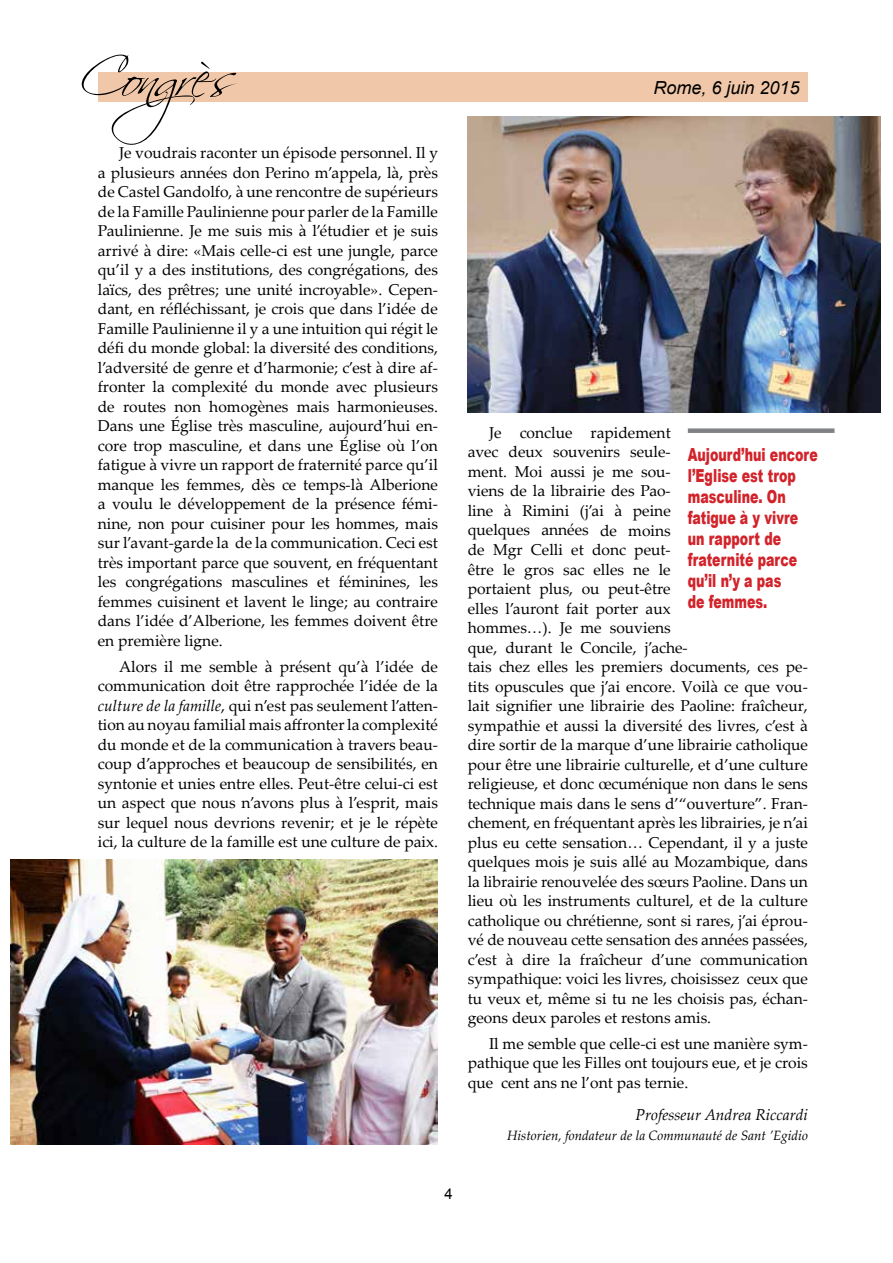
<style>
.page{position:relative;width:893px;height:1263px;background:#fff}
.page>*{position:absolute;margin:0;border:0;box-sizing:border-box;transform-origin:0 0}
.t1{font:54px "Scriptina";letter-spacing:-.065em;color:#000}
.t2{font:900 18px/21px "Arial";color:#d2232a;scale:.7 1}
.t3{font:italic 18px "Arial";color:#000}
.t4{font:15.75px/19.5px "Palatino Linotype";color:#000;text-align:justify}
.t5{font:italic 15.75px "Palatino Linotype";color:#000}
.t6{font:15px "Arial";color:#000}
.t7{font:italic 13.5px "Palatino Linotype";color:#000}
.s1{font-style:italic}
</style>
<div class="page">
<div style="left:98px;top:73px;width:709px;height:29px;background:#f0c7a8"></div>
<div style="left:688px;top:428px;width:146px;height:5px;background:#808285"></div>
<img style="left:10px;top:860px;width:428px;height:285px">
<img style="left:468px;top:116px;width:413px;height:296px">
<h1 class="t1" style="left:80px;top:45px;width:159px">Congrès</h1>
<p class="t4" style="left:98px;top:143px;width:342px;text-indent:21px">Je voudrais raconter un épisode personnel. Il y a plusieurs années don Perino m’appela, là, près de Castel Gandolfo, à une rencontre de supérieurs de la Famille Paulinienne pour parler de la Famille Paulinienne. Je me suis mis à l’étudier et je suis arrivé à dire: «Mais celle-ci est une jungle, parce qu’il y a des institutions, des congrégations, des laïcs, des prêtres; une unité incroyable». Cepen&shy;dant, en réfléchissant, je crois que dans l’idée de Famille Paulinienne il y a une intuition qui régit le défi du monde global: la diversité des conditions, l’adversité de genre et d’harmonie; c’est à dire af&shy;fronter la complexité du monde avec plusieurs de routes non homogènes mais harmonieuses.<br>Dans une Église très masculine, aujourd’hui en&shy;core trop masculine, et dans une Église où l’on fatigue à vivre un rapport de fraternité parce qu’il manque les femmes, dès ce temps-là Alberione a voulu le développement de la présence fémi&shy;nine, non pour cuisiner pour les hommes, mais sur l’avant-garde la de la communication. Ceci est très important parce que souvent, en fréquentant les congrégations masculines et féminines, les femmes cuisinent et lavent le linge; au contraire dans l’idée d’Alberione, les femmes doivent être en première ligne.</p>
<p class="t4" style="left:98px;top:656px;width:342px;text-indent:21px">Alors il me semble à présent qu’à l’idée de communication doit être rapprochée l’idée de la <span class="s1">culture de la famille</span>, qui n’est pas seulement l’atten&shy;tion au noyau familial mais affronter la complexité du monde et de la communication à travers beau&shy;coup d’approches et beaucoup de sensibilités, en syntonie et unies entre elles. Peut-être celui-ci est un aspect que nous n’avons plus à l’esprit, mais sur lequel nous devrions revenir; et je le répète ici, la culture de la famille est une culture de paix.</p>
<p class="t3" style="left:653px;top:76px;width:148px">Rome, 6 juin 2015</p>
<p class="t4" style="left:468px;top:422px;width:342px;text-align:left;text-indent:21px">Je conclue rapidement<br>avec deux souvenirs seule-<br>ment. Moi aussi je me sou-<br>viens de la librairie des Pao-<br>line à Rimini (j’ai à peine<br>quelques années de moins<br>de Mgr Celli et donc peut-<br>être le gros sac elles ne le<br>portaient plus, ou peut-être<br>elles l’auront fait porter aux<br>hommes…). Je me souviens<br>que, durant le Concile, j’ache-<br>tais chez elles les premiers documents, ces pe&shy;tits opuscules que j’ai encore. Voilà ce que vou&shy;lait signifier une librairie des Paoline: fraîcheur, sympathie et aussi la diversité des livres, c’est à dire sortir de la marque d’une librairie catholique pour être une librairie culturelle, et d’une culture religieuse, et donc œcuménique non dans le sens technique mais dans le sens d’“ouverture”. Fran&shy;chement, en fréquentant après les librairies, je n’ai plus eu cette sensation… Cependant, il y a juste quelques mois je suis allé au Mozambique, dans la librairie renouvelée des sœurs Paoline. Dans un lieu où les instruments culturel, et de la culture catholique ou chrétienne, sont si rares, j’ai éprou&shy;vé de nouveau cette sensation des années passées, c’est à dire la fraîcheur d’une communication sympathique: voici les livres, choisissez ceux que tu veux et, même si tu ne les choisis pas, échan&shy;geons deux paroles et restons amis.</p>
<p class="t4" style="left:468px;top:1033px;width:342px;text-indent:21px">Il me semble que celle-ci est une manière sym&shy;pathique que les Filles ont toujours eue, et je crois que cent ans ne l’ont pas ternie.</p>
<p class="t5" style="left:635px;top:1103px;width:174px">Professeur Andrea Riccardi</p>
<p class="t7" style="left:507px;top:1125px;width:302px">Historien, fondateur de la Communauté de Sant ’Egidio</p>
<p class="t2" style="left:688px;top:443px;width:187px">Aujourd’hui encore l’Eglise est trop masculine. On fatigue à y vivre un rapport de fraternité parce qu’il n’y a pas<br>de femmes.</p>
<p class="t6" style="left:445px;top:1183px;width:10px">4</p>
</div>
